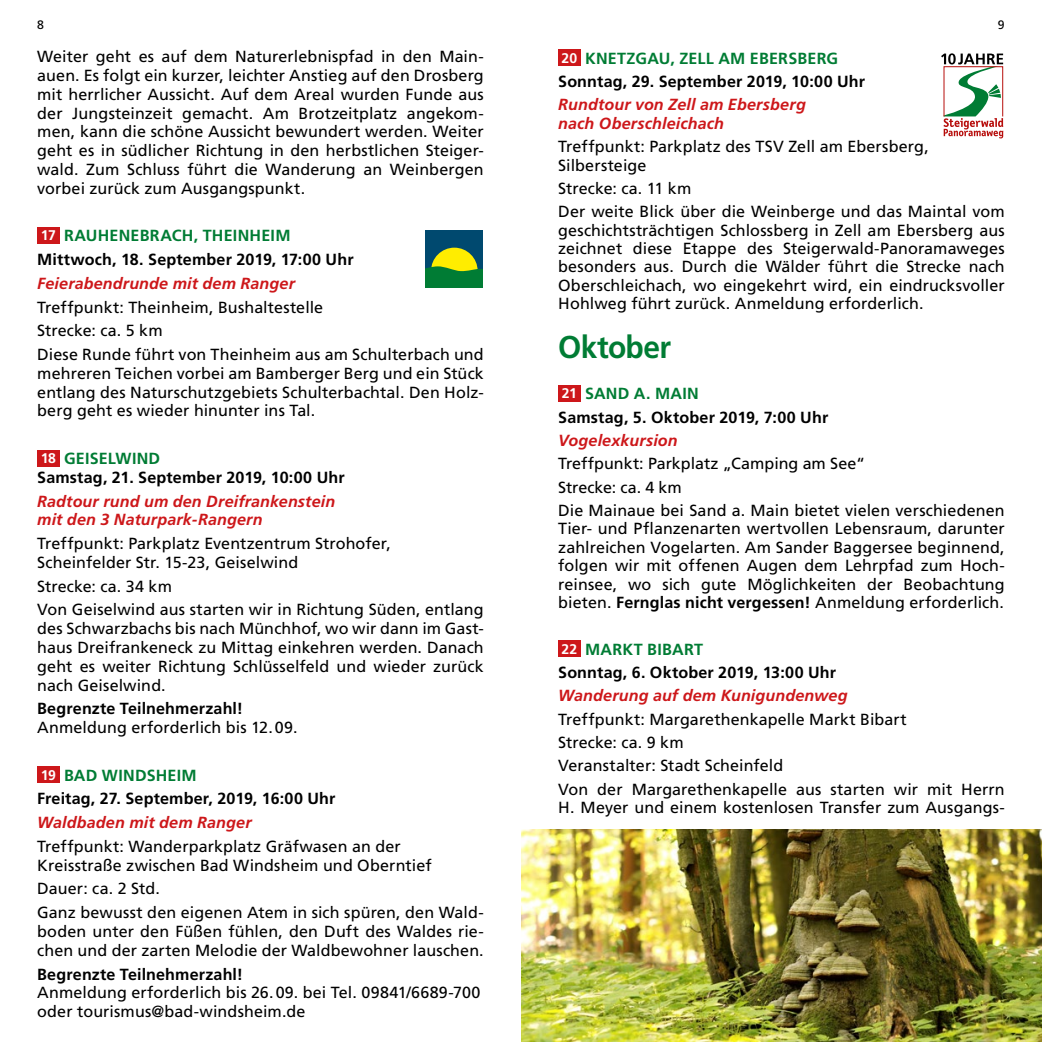
<style>
.page{position:relative;width:1042px;height:1042px;background:#fff}
.page>*{position:absolute;margin:0;border:0;box-sizing:border-box;transform-origin:0 0}
.t1{font:700 31.5px "Frutiger";letter-spacing:-.025em;color:#007c34;scale:.95 1}
.t2{font:16.1px/18.7px "Frutiger";letter-spacing:.005em;color:#000}
.t3{font:700 16.1px/23.3px "Frutiger";letter-spacing:.01em;color:#000}
.t4{font:italic 700 16.1px/18.4px "Frutiger";letter-spacing:.01em;color:#cd171a}
.t5{font:12.25px "Frutiger";color:#000}
.s1{font-size:14px;color:#fff}
.s2{color:#007c34}
.s3{font-weight:700}
</style>
<div class="page">
<div style="left:558px;top:50px;width:22px;height:16px;background:#cd171a"></div>
<svg style="left:941px;top:53px;width:62px;height:85px"></svg>
<div style="left:558px;top:385px;width:22px;height:17px;background:#cd171a"></div>
<div style="left:558px;top:640px;width:22px;height:17px;background:#cd171a"></div>
<div style="left:37px;top:227px;width:23px;height:17px;background:#cd171a"></div>
<div style="left:426px;top:230px;width:57px;height:57px;background:#00496f"></div>
<svg style="left:426px;top:248px;width:57px;height:39px"></svg>
<div style="left:37px;top:450px;width:23px;height:16px;background:#cd171a"></div>
<div style="left:37px;top:766px;width:23px;height:17px;background:#cd171a"></div>
<img style="left:521px;top:829px;width:521px;height:213px">
<p class="t5" style="left:37px;top:18px;width:8px">8</p>
<p class="t5" style="left:998px;top:18px;width:8px">9</p>
<p class="t3" style="left:558px;top:46px;width:308px"><span class="s1">20</span> <span class="s2">KNETZGAU, ZELL AM EBERSBERG<br></span>Sonntag, 29. September 2019, 10:00 Uhr</p>
<p class="t4" style="left:558px;top:95px;width:249px">Rundtour von Zell am Ebersberg nach Oberschleichach</p>
<p class="t2" style="left:558px;top:137px;width:372px">Treffpunkt: Parkplatz des TSV Zell am Ebersberg,<br>Silbersteige</p>
<p class="t2" style="left:558px;top:176px;width:448px;line-height:23.3px">Strecke: ca. 11 km<br>Der weite Blick über die Weinberge und das Maintal vom</p>
<p class="t2" style="left:558px;top:221px;width:448px;text-align:justify">geschichtsträchtigen Schlossberg in Zell am Ebersberg aus zeichnet diese Etappe des Steigerwald-Panoramaweges besonders aus. Durch die Wälder führt die Strecke nach Oberschleichach, wo eingekehrt wird, ein eindrucksvoller Hohlweg führt zurück. Anmeldung erforderlich.</p>
<h1 class="t1" style="left:558px;top:328px;width:120px">Oktober</h1>
<p class="t3" style="left:558px;top:382px;width:271px"><span class="s1">21</span> <span class="s2">SAND A. MAIN<br></span>Samstag, 5. Oktober 2019, 7:00 Uhr</p>
<p class="t4" style="left:558px;top:431px;width:121px">Vogelexkursion</p>
<p class="t2" style="left:558px;top:452px;width:448px;line-height:23.3px">Treffpunkt: Parkplatz „Camping am See“<br>Strecke: ca. 4 km<br>Die Mainaue bei Sand a. Main bietet vielen verschiedenen</p>
<p class="t2" style="left:558px;top:519px;width:448px;text-align:justify">Tier- und Pflanzenarten wertvollen Lebensraum, darunter zahlreichen Vogelarten. Am Sander Baggersee beginnend, folgen wir mit offenen Augen dem Lehrpfad zum Hoch&shy;reinsee, wo sich gute Möglichkeiten der Beobachtung bieten. <span class="s3">Fernglas nicht vergessen!</span> Anmeldung erforderlich.</p>
<p class="t3" style="left:558px;top:637px;width:279px"><span class="s1">22</span> <span class="s2">MARKT BIBART<br></span>Sonntag, 6. Oktober 2019, 13:00 Uhr</p>
<p class="t4" style="left:558px;top:686px;width:291px">Wanderung auf dem Kunigundenweg</p>
<p class="t2" style="left:558px;top:707px;width:448px;line-height:23.3px">Treffpunkt: Margarethenkapelle Markt Bibart<br>Strecke: ca. 9 km<br>Veranstalter: Stadt Scheinfeld<br>Von der Margarethenkapelle aus starten wir mit Herrn</p>
<p class="t2" style="left:558px;top:798px;width:448px">H. Meyer und einem kostenlosen Transfer zum Ausgangs-</p>
<p class="t2" style="left:37px;top:47px;width:448px;text-align:justify">Weiter geht es auf dem Naturerlebnispfad in den Main&shy;auen. Es folgt ein kurzer, leichter Anstieg auf den Drosberg mit herrlicher Aussicht. Auf dem Areal wurden Funde aus der Jungsteinzeit gemacht. Am Brotzeitplatz angekom&shy;men, kann die schöne Aussicht bewundert werden. Weiter geht es in südlicher Richtung in den herbstlichen Steiger&shy;wald. Zum Schluss führt die Wanderung an Weinbergen vorbei zurück zum Ausgangspunkt.</p>
<p class="t3" style="left:37px;top:224px;width:318px;line-height:23.8px"><span class="s1">17</span> <span class="s2">RAUHENEBRACH, THEINHEIM<br></span>Mittwoch, 18. September 2019, 17:00 Uhr</p>
<p class="t4" style="left:37px;top:274px;width:259px">Feierabendrunde mit dem Ranger</p>
<p class="t2" style="left:37px;top:295px;width:448px;line-height:23.8px">Treffpunkt: Theinheim, Bushaltestelle<br>Strecke: ca. 5 km<br>Diese Runde führt von Theinheim aus am Schulterbach und</p>
<p class="t2" style="left:37px;top:364px;width:448px;text-align:justify">mehreren Teichen vorbei am Bamberger Berg und ein Stück entlang des Naturschutzgebiets Schulterbachtal. Den Holz&shy;berg geht es wieder hinunter ins Tal.</p>
<p class="t3" style="left:37px;top:449px;width:309px;line-height:18.7px"><span class="s1">18</span> <span class="s2">GEISELWIND<br></span>Samstag, 21. September 2019, 10:00 Uhr</p>
<p class="t4" style="left:37px;top:491px;width:299px">Radtour rund um den Dreifrankenstein mit den 3 Naturpark-Rangern</p>
<p class="t2" style="left:37px;top:534px;width:355px">Treffpunkt: Parkplatz Eventzentrum Strohofer,<br>Scheinfelder Str. 15-23, Geiselwind</p>
<p class="t2" style="left:37px;top:574px;width:448px;line-height:23.8px">Strecke: ca. 34 km<br>Von Geiselwind aus starten wir in Richtung Süden, entlang</p>
<p class="t2" style="left:37px;top:619px;width:448px;text-align:justify">des Schwarzbachs bis nach Münchhof, wo wir dann im Gast&shy;haus Dreifrankeneck zu Mittag einkehren werden. Danach geht es weiter Richtung Schlüsselfeld und wieder zurück nach Geiselwind.</p>
<p class="t3" style="left:37px;top:697px;width:207px">Begrenzte Teilnehmerzahl!</p>
<p class="t2" style="left:37px;top:718px;width:262px">Anmeldung erforderlich bis 12.09.</p>
<p class="t3" style="left:37px;top:763px;width:300px;line-height:23.8px"><span class="s1">19</span> <span class="s2">BAD WINDSHEIM<br></span>Freitag, 27. September, 2019, 16:00 Uhr</p>
<p class="t4" style="left:37px;top:813px;width:216px">Waldbaden mit dem Ranger</p>
<p class="t2" style="left:37px;top:837px;width:396px">Treffpunkt: Wanderparkplatz Gräfwasen an der<br>Kreisstraße zwischen Bad Windsheim und Oberntief</p>
<p class="t2" style="left:37px;top:877px;width:448px;line-height:23.8px">Dauer: ca. 2 Std.<br>Ganz bewusst den eigenen Atem in sich spüren, den Wald-</p>
<p class="t2" style="left:37px;top:922px;width:448px">boden unter den Füßen fühlen, den Duft des Waldes rie&shy;chen und der zarten Melodie der Waldbewohner lauschen.</p>
<p class="t3" style="left:37px;top:962px;width:207px">Begrenzte Teilnehmerzahl!</p>
<p class="t2" style="left:37px;top:983px;width:445px">Anmeldung erforderlich bis 26.09. bei Tel. 09841/6689-700 oder tourismus@bad-windsheim.de</p>
</div>
